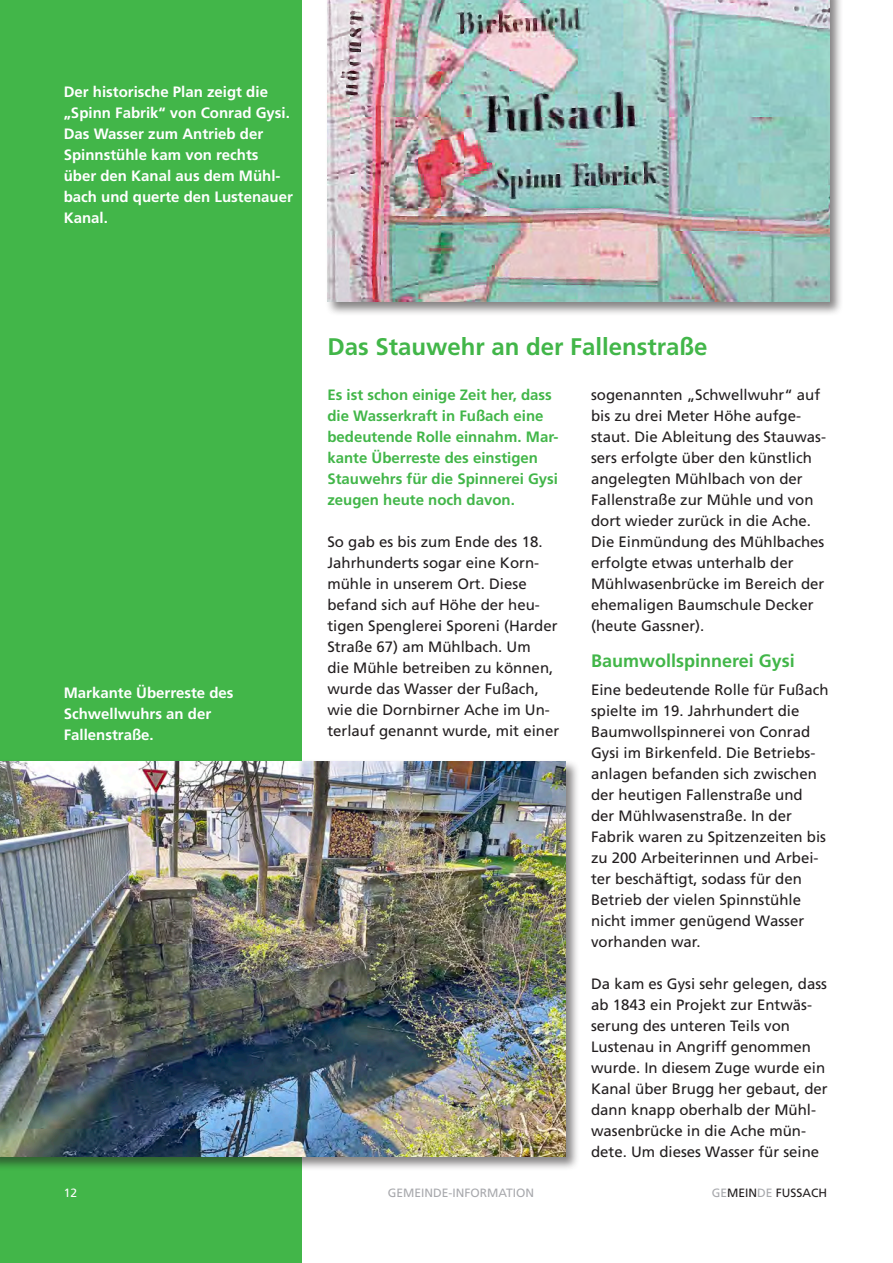
<style>
.page{position:relative;width:893px;height:1263px;background:#fff}
.page>*{position:absolute;margin:0;border:0;box-sizing:border-box;transform-origin:0 0}
.Titel_16_pkt{font:700 24px "Frutiger";color:#42b649}
.Zwiti{font:700 18px "Frutiger";color:#42b649}
.t1{font:15px/21px "Frutiger";color:#231f20}
.hfett_weiß{font:700 15px/21px "Frutiger";color:#fff}
.Vorspann{font:700 15px/21px "Frutiger";color:#42b649}
.BU{font:12px "Frutiger";color:#a8a9ad}
.BU-2{font:12px "Frutiger";color:#231f20}
.BU-3{font:12px "Frutiger";color:#fff}
.s1{color:#a8a9ad}
</style>
<div class="page">
<div style="left:0;top:0;width:302px;height:1263px;background:#42b649"></div>
<div style="left:325px;top:0;width:519px;height:316px;background:#231f20;opacity:.55"></div>
<img style="left:327px;top:0;width:502px;height:302px">
<div style="left:0;top:759px;width:580px;height:412px;background:#231f20;opacity:.55"></div>
<img style="left:0;top:761px;width:566px;height:396px">
<p class="hfett_weiß" style="left:64px;top:81px;width:231px">Der historische Plan zeigt die „Spinn Fabrik“ von Conrad Gysi.<br>Das Wasser zum Antrieb der<br>Spinnstühle kam von rechts über den Kanal aus dem Mühl&shy;bach und querte den Lustenauer<br>Kanal.</p>
<p class="hfett_weiß" style="left:64px;top:683px;width:171px">Markante Überreste des<br>Schwellwuhrs an der</p>
<p class="hfett_weiß" style="left:64px;top:725px;width:92px">Fallenstraße.</p>
<p class="Titel_16_pkt" style="left:327px;top:332px;width:382px">Das Stauwehr an der Fallenstraße</p>
<p class="t1" style="left:591px;top:384px;width:237px">sogenannten „Schwellwuhr“ auf bis zu drei Meter Höhe aufge&shy;staut. Die Ableitung des Stauwas&shy;sers erfolgte über den künstlich angelegten Mühlbach von der<br>Fallenstraße zur Mühle und von dort wieder zurück in die Ache.<br>Die Einmündung des Mühlbaches erfolgte etwas unterhalb der<br>Mühlwasenbrücke im Bereich der ehemaligen Baumschule Decker (heute Gassner).</p>
<p class="Zwiti" style="left:591px;top:650px;width:205px">Baumwollspinnerei Gysi</p>
<p class="t1" style="left:591px;top:679px;width:239px">Eine bedeutende Rolle für Fußach spielte im 19. Jahrhundert die<br>Baumwollspinnerei von Conrad<br>Gysi im Birkenfeld. Die Betriebs&shy;anlagen befanden sich zwischen der heutigen Fallenstraße und der Mühlwasenstraße. In der<br>Fabrik waren zu Spitzenzeiten bis zu 200 Arbeiterinnen und Arbei&shy;ter beschäftigt, sodass für den<br>Betrieb der vielen Spinnstühle nicht immer genügend Wasser vorhanden war.</p>
<p class="t1" style="left:591px;top:973px;width:238px">Da kam es Gysi sehr gelegen, dass ab 1843 ein Projekt zur Entwäs&shy;serung des unteren Teils von<br>Lustenau in Angriff genommen wurde. In diesem Zuge wurde ein<br>Kanal über Brugg her gebaut, der dann knapp oberhalb der Mühl&shy;wasenbrücke in die Ache mün&shy;dete. Um dieses Wasser für seine</p>
<p class="Vorspann" style="left:327px;top:385px;width:232px">Es ist schon einige Zeit her, dass die Wasserkraft in Fußach eine bedeutende Rolle einnahm. Mar&shy;kante Überreste des einstigen<br>Stauwehrs für die Spinnerei Gysi zeugen heute noch davon.</p>
<p class="t1" style="left:327px;top:532px;width:233px">So gab es bis zum Ende des 18.<br>Jahrhunderts sogar eine Korn&shy;mühle in unserem Ort. Diese befand sich auf Höhe der heu&shy;tigen Spenglerei Sporeni (Harder<br>Straße 67) am Mühlbach. Um<br>die Mühle betreiben zu können, wurde das Wasser der Fußach, wie die Dornbirner Ache im Un&shy;terlauf genannt wurde, mit einer</p>
<p class="BU-3" style="left:64px;top:1186px;width:15px">12</p>
<p class="BU" style="left:388px;top:1186px;width:148px">GEMEINDE-INFORMATION</p>
<p class="BU-2" style="left:712px;top:1186px;width:117px"><span class="s1">GE</span>MEIN<span class="s1">DE</span> FUSSACH</p>
</div>
